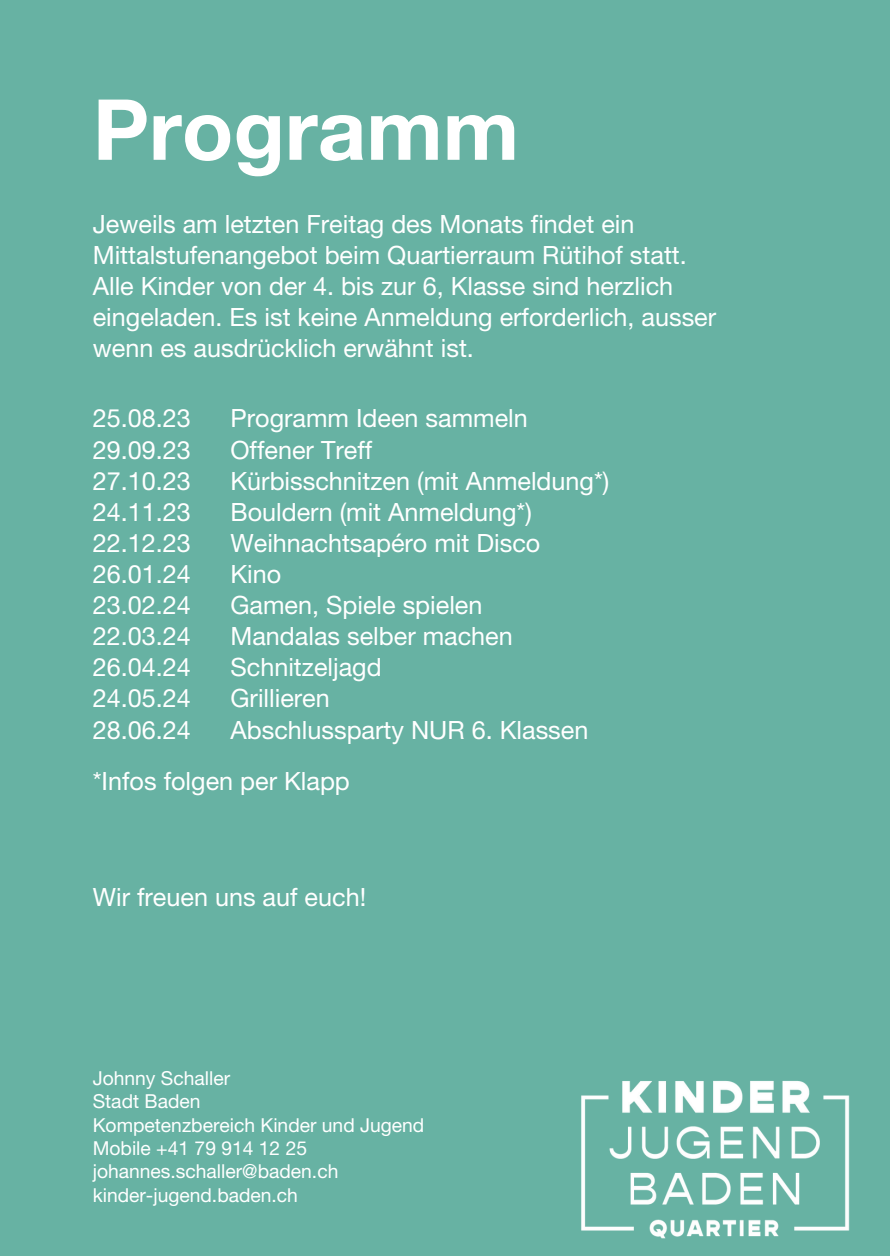
<style>
.page{position:relative;width:892px;height:1258px;background:#fff}
.page>*{position:absolute;margin:0;border:0;box-sizing:border-box;transform-origin:0 0}
.t1{font:700 84.3px "Helvetica Neue LT Std";color:#fff}
.t2{font:25.2px/31.2px "Helvetica Neue LT Std";color:#fff}
.t3{font:19.2px "Helvetica Neue LT Std";color:#fff}
</style>
<div class="page">
<div style="left:0;top:0;width:889px;height:1255px;background:#67b2a3"></div>
<p class="t1" style="left:93px;top:100px;width:428px">Programm</p>
<p class="t2" style="left:93px;top:212px;width:595px">Jeweils am letzten Freitag des Monats findet ein<br>Mittalstufenangebot beim Quartierraum Rütihof statt.</p>
<p class="t2" style="left:93px;top:274px;width:625px">Alle Kinder von der 4. bis zur 6, Klasse sind herzlich eingeladen. Es ist keine Anmeldung erforderlich, ausser wenn es ausdrücklich erwähnt ist.</p>
<p class="t2" style="left:93px;top:406px;width:99px">25.08.23</p>
<p class="t2" style="left:93px;top:437px;width:99px">29.09.23</p>
<p class="t2" style="left:93px;top:469px;width:99px">27.10.23</p>
<p class="t2" style="left:93px;top:500px;width:99px">24.11.23</p>
<p class="t2" style="left:93px;top:531px;width:99px">22.12.23</p>
<p class="t2" style="left:93px;top:562px;width:99px">26.01.24</p>
<p class="t2" style="left:93px;top:593px;width:99px">23.02.24</p>
<p class="t2" style="left:93px;top:624px;width:99px">22.03.24</p>
<p class="t2" style="left:93px;top:655px;width:99px">26.04.24</p>
<p class="t2" style="left:93px;top:686px;width:99px">24.05.24</p>
<p class="t2" style="left:93px;top:717px;width:99px">28.06.24</p>
<p class="t2" style="left:230px;top:406px;width:299px">Programm Ideen sammeln</p>
<p class="t2" style="left:230px;top:437px;width:143px">Offener Treff</p>
<p class="t2" style="left:230px;top:469px;width:380px">Kürbisschnitzen (mit Anmeldung*)</p>
<p class="t2" style="left:230px;top:500px;width:303px">Bouldern (mit Anmeldung*)</p>
<p class="t2" style="left:230px;top:531px;width:311px">Weihnachtsapéro mit Disco</p>
<p class="t2" style="left:230px;top:562px;width:52px">Kino</p>
<p class="t2" style="left:230px;top:593px;width:253px">Gamen, Spiele spielen</p>
<p class="t2" style="left:230px;top:624px;width:284px">Mandalas selber machen</p>
<p class="t2" style="left:230px;top:655px;width:153px">Schnitzeljagd</p>
<p class="t2" style="left:230px;top:686px;width:101px">Grillieren</p>
<p class="t2" style="left:230px;top:717px;width:359px">Abschlussparty NUR 6. Klassen</p>
<p class="t2" style="left:93px;top:768px;width:258px">*Infos folgen per Klapp</p>
<p class="t2" style="left:93px;top:885px;width:275px">Wir freuen uns auf euch!</p>
<p class="t3" style="left:93px;top:1071px;width:139px">Johnny Schaller</p>
<p class="t3" style="left:93px;top:1095px;width:109px">Stadt Baden</p>
<p class="t3" style="left:93px;top:1118px;width:333px">Kompetenzbereich Kinder und Jugend</p>
<p class="t3" style="left:93px;top:1141px;width:216px">Mobile +41 79 914 12 25</p>
<p class="t3" style="left:93px;top:1165px;width:247px">johannes.schaller@baden.ch</p>
<p class="t3" style="left:93px;top:1188px;width:207px">kinder-jugend.baden.ch</p>
</div>
